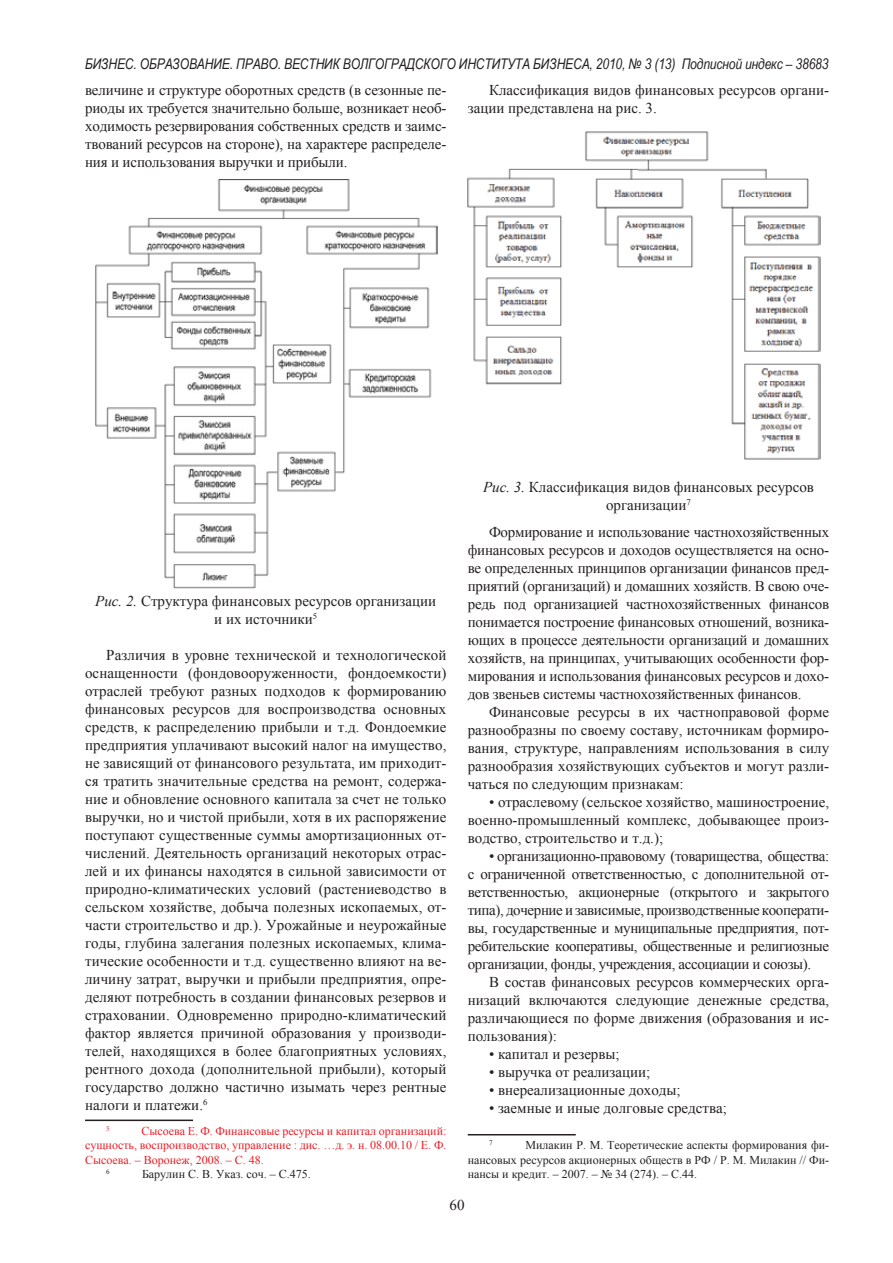
<style>
.page{position:relative;width:893px;height:1263px;background:#fff}
.page>*{position:absolute;margin:0;border:0;box-sizing:border-box;transform-origin:0 0}
.t1{font:15px/18px "Times New Roman";color:#231f20;text-align:justify}
.t2{font:italic 14.7px "Arial Narrow";letter-spacing:-.01em;color:#231f20}
.t3{font:12px/14.4px "Times New Roman";color:#231f20;text-align:justify}
.t4{font:12px/14.4px "Times New Roman";color:#ed1c24;text-align:justify}
.s1{font-style:italic}
</style>
<div class="page">
<img style="left:95px;top:179px;width:343px;height:409px">
<hr style="left:85px;top:1119px;width:108px;height:2px;background:#231f20">
<img style="left:468px;top:131px;width:353px;height:328px">
<hr style="left:468px;top:1134px;width:108px;height:1px;background:#231f20">
<p class="t2" style="left:85px;top:53px;width:745px">БИЗНЕС. ОБРАЗОВАНИЕ. ПРАВО. ВЕСТНИК ВОЛГОГРАДСКОГО ИНСТИТУТА БИЗНЕСА, 2010, № 3 (13) Подписной индекс – 38683</p>
<p class="t1" style="left:85px;top:81px;width:363px">величине и структуре оборотных средств (в сезонные пе&shy;риоды их требуется значительно больше, возникает необ&shy;ходимость резервирования собственных средств и заимс&shy;твований ресурсов на стороне), на характере распределе&shy;ния и использования выручки и прибыли.</p>
<p class="t1" style="left:468px;top:81px;width:363px;text-indent:21px">Классификация видов финансовых ресурсов органи&shy;зации представлена на рис. 3.</p>
<p class="t1" style="left:95px;top:592px;width:342px;text-align:center"><span class="s1">Рис. 2.</span> Структура финансовых ресурсов организации и их источники</p>
<p class="t1" style="left:85px;top:646px;width:363px;text-indent:21px">Различия в уровне технической и технологической оснащенности (фондовооруженности, фондоемкости) отраслей требуют разных подходов к формированию финансовых ресурсов для воспроизводства основных средств, к распределению прибыли и т.д. Фондоемкие предприятия уплачивают высокий налог на имущество, не зависящий от финансового результата, им приходит&shy;ся тратить значительные средства на ремонт, содержа&shy;ние и обновление основного капитала за счет не только выручки, но и чистой прибыли, хотя в их распоряжение поступают существенные суммы амортизационных от&shy;числений. Деятельность организаций некоторых отрас&shy;лей и их финансы находятся в сильной зависимости от природно-климатических условий (растениеводство в сельском хозяйстве, добыча полезных ископаемых, от&shy;части строительство и др.). Урожайные и неурожайные годы, глубина залегания полезных ископаемых, клима&shy;тические особенности и т.д. существенно влияют на ве&shy;личину затрат, выручки и прибыли предприятия, опре&shy;деляют потребность в создании финансовых резервов и страховании. Одновременно природно-климатический фактор является причиной образования у производи&shy;телей, находящихся в более благоприятных условиях, рентного дохода (дополнительной прибыли), который государство должно частично изымать через рентные налоги и платежи.</p>
<p class="t4" style="left:85px;top:1123px;width:363px;text-indent:56px">Сысоева Е. Ф. Финансовые ресурсы и капитал организаций: сущность, воспроизводство, управление : дис. …д. э. н. 08.00.10 / Е. Ф.<br>Сысоева. – Воронеж, 2008. – С. 48.</p>
<p class="t3" style="left:142px;top:1166px;width:170px">Барулин С. В. Указ. соч. – С.475.</p>
<p class="t1" style="left:483px;top:477px;width:332px;text-align:center"><span class="s1">Рис. 3.</span> Классификация видов финансовых ресурсов организации</p>
<p class="t1" style="left:468px;top:522px;width:363px;text-indent:21px">Формирование и использование частнохозяйственных финансовых ресурсов и доходов осуществляется на осно&shy;ве определенных принципов организации финансов пред&shy;приятий (организаций) и домашних хозяйств. В свою оче&shy;редь под организацией частнохозяйственных финансов понимается построение финансовых отношений, возника&shy;ющих в процессе деятельности организаций и домашних хозяйств, на принципах, учитывающих особенности фор&shy;мирования и использования финансовых ресурсов и дохо&shy;дов звеньев системы частнохозяйственных финансов.</p>
<p class="t1" style="left:468px;top:702px;width:363px;text-indent:21px">Финансовые ресурсы в их частноправовой форме разнообразны по своему составу, источникам формиро&shy;вания, структуре, направлениям использования в силу разнообразия хозяйствующих субъектов и могут разли&shy;чаться по следующим признакам:</p>
<p class="t1" style="left:468px;top:792px;width:363px;text-indent:21px">• отраслевому (сельское хозяйство, машиностроение, военно-промышленный комплекс, добывающее произ&shy;водство, строительство и т.д.);</p>
<p class="t1" style="left:468px;top:846px;width:363px;text-indent:21px">• организационно-правовому (товарищества, общества: с ограниченной ответственностью, с дополнительной от&shy;ветственностью, акционерные (открытого и закрытого типа), дочерние и зависимые, производственные кооперати&shy;вы, государственные и муниципальные предприятия, пот&shy;ребительские кооперативы, общественные и религиозные организации, фонды, учреждения, ассоциации и союзы).</p>
<p class="t1" style="left:468px;top:972px;width:363px;text-indent:21px">В состав финансовых ресурсов коммерческих орга&shy;низаций включаются следующие денежные средства, различающиеся по форме движения (образования и ис&shy;пользования):</p>
<p class="t1" style="left:489px;top:1044px;width:132px">• капитал и резервы;</p>
<p class="t1" style="left:489px;top:1062px;width:163px">• выручка от реализации;</p>
<p class="t1" style="left:489px;top:1080px;width:193px">• внереализационные доходы;</p>
<p class="t1" style="left:489px;top:1098px;width:239px">• заемные и иные долговые средства;</p>
<p class="t3" style="left:468px;top:1138px;width:363px;text-indent:58px">Милакин Р. М. Теоретические аспекты формирования фи&shy;нансовых ресурсов акционерных обществ в РФ / Р. М. Милакин // Фи&shy;нансы и кредит. – 2007. – № 34 (274). – С.44.</p>
<p class="t1" style="left:450px;top:1195px;width:16px">60</p>
</div>
